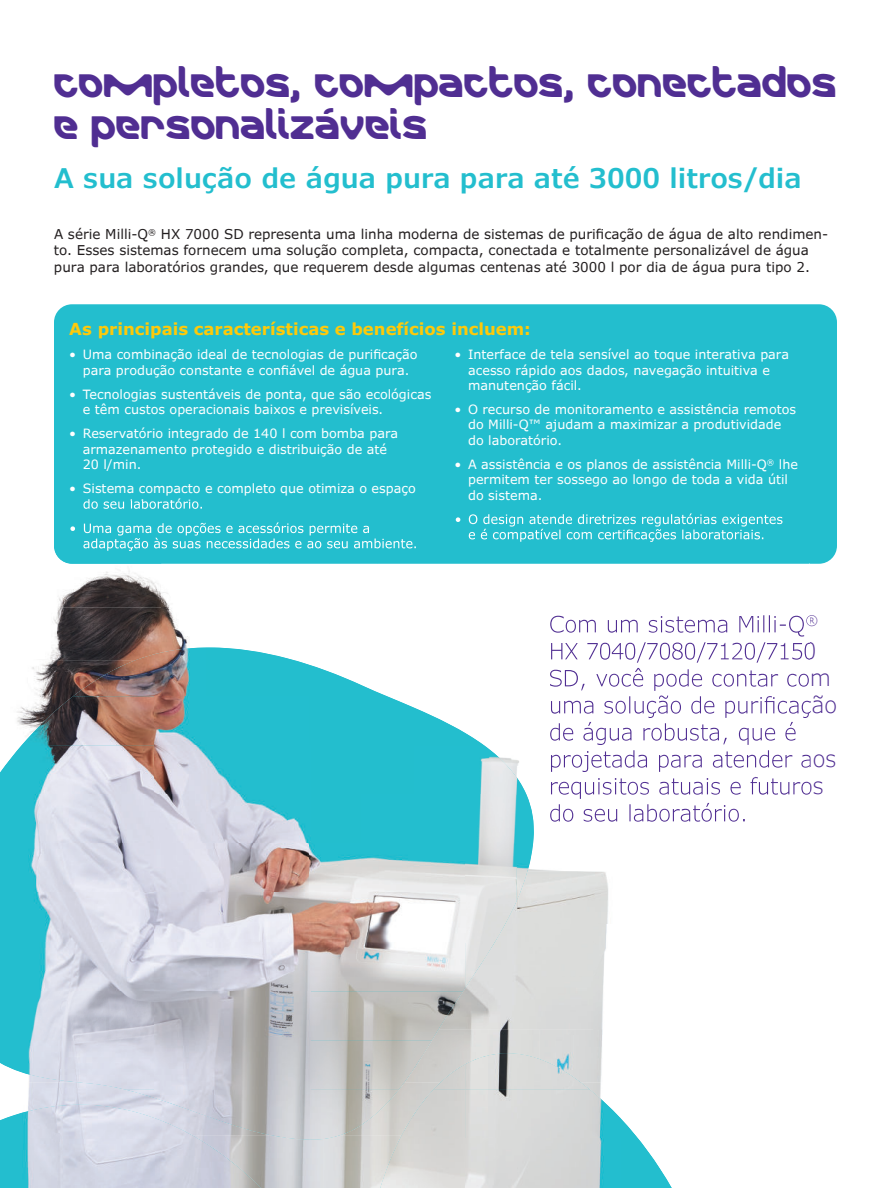
<style>
.page{position:relative;width:891px;height:1188px;background:#fff}
.page>*{position:absolute;margin:0;border:0;box-sizing:border-box;transform-origin:0 0}
.t1{font:33px/42px "Merck";color:#502e92}
.t2{font:600 27px "Verdana Pro";color:#23bece}
.t3{font:700 16.5px "Verdana Pro";color:#feca0a}
.t4{font:13.5px/16.2px "Verdana Pro";color:#231f20}
.t5{font:12.75px/15.3px "Verdana Pro";color:#fff}
</style>
<div class="page">
<div style="left:54px;top:304px;width:783px;height:260px;background:#23bece;border-radius:18px"></div>
<img style="left:50px;top:571px;width:112px;height:89px">
<img style="left:162px;top:607px;width:27px;height:40px">
<img style="left:17px;top:660px;width:56px;height:53px">
<img style="left:17px;top:717px;width:4px;height:8px">
<div style="left:517px;top:871px;width:91px;height:53px;background:#dcdddb"></div>
<img style="left:463px;top:977px;width:141px;height:53px">
<img style="left:463px;top:1030px;width:140px;height:52px">
<img style="left:590px;top:1082px;width:31px;height:36px">
<img style="left:73px;top:647px;width:289px;height:49px">
<img style="left:362px;top:685px;width:51px;height:110px">
<img style="left:21px;top:696px;width:289px;height:50px">
<div style="left:310px;top:696px;width:52px;height:148px;background:#23bece"></div>
<img style="left:413px;top:707px;width:72px;height:39px">
<img style="left:0;top:746px;width:310px;height:98px">
<img style="left:413px;top:746px;width:114px;height:49px">
<img style="left:362px;top:795px;width:155px;height:49px">
<img style="left:517px;top:795px;width:18px;height:106px">
<img style="left:0;top:844px;width:465px;height:148px">
<img style="left:465px;top:844px;width:52px;height:144px">
<img style="left:0;top:991px;width:463px;height:50px">
<img style="left:0;top:1041px;width:465px;height:49px">
<img style="left:465px;top:1053px;width:125px;height:37px">
<img style="left:0;top:1090px;width:620px;height:98px">
<img style="left:620px;top:1118px;width:52px;height:70px">
<img style="left:54px;top:518px;width:756px;height:46px">
<img style="left:170px;top:502px;width:32px;height:7px">
<img style="left:83px;top:502px;width:86px;height:7px">
<svg style="left:70px;top:526px;width:6px;height:7px"></svg>
<img style="left:84px;top:522px;width:286px;height:14px">
<img style="left:84px;top:523px;width:88px;height:13px">
<img style="left:83px;top:538px;width:333px;height:13px">
<img style="left:83px;top:539px;width:57px;height:12px">
<svg style="left:456px;top:517px;width:6px;height:7px"></svg>
<img style="left:548px;top:513px;width:235px;height:14px">
<img style="left:469px;top:514px;width:79px;height:13px">
<img style="left:558px;top:529px;width:205px;height:13px">
<img style="left:469px;top:529px;width:89px;height:13px">
<img style="left:556px;top:615px;width:248px;height:22px">
<img style="left:550px;top:616px;width:124px;height:17px">
<svg style="left:806px;top:615px;width:4px;height:11px"></svg>
<img style="left:695px;top:642px;width:115px;height:21px">
<img style="left:551px;top:642px;width:144px;height:21px">
<img style="left:679px;top:669px;width:130px;height:18px">
<img style="left:550px;top:668px;width:127px;height:23px">
<img style="left:656px;top:696px;width:154px;height:22px">
<img style="left:551px;top:696px;width:105px;height:22px">
<img style="left:664px;top:722px;width:132px;height:23px">
<img style="left:550px;top:722px;width:112px;height:23px">
<img style="left:634px;top:750px;width:176px;height:22px">
<img style="left:551px;top:750px;width:83px;height:22px">
<img style="left:659px;top:777px;width:151px;height:18px">
<img style="left:551px;top:778px;width:98px;height:21px">
<img style="left:659px;top:803px;width:86px;height:19px">
<img style="left:550px;top:804px;width:107px;height:18px">
<svg style="left:54px;top:1134px;width:5px;height:8px"></svg>
<h1 class="t1" style="left:54px;top:65px;width:785px">Completos, compactos, conectados e personalizáveis</h1>
<h2 class="t2" style="left:54px;top:166px;width:749px">A sua solução de água pura para até 3000 litros/dia</h2>
<p class="t4" style="left:54px;top:226px;width:776px">A série Milli-Q<sup>®</sup> HX 7000 SD representa uma linha moderna de sistemas de purificação de água de alto rendimen&shy;to. Esses sistemas fornecem uma solução completa, compacta, conectada e totalmente personalizável de água pura para laboratórios grandes, que requerem desde algumas centenas até 3000 l por dia de água pura tipo 2.</p>
<p class="t3" style="left:69px;top:321px;width:463px">As principais características e benefícios incluem:</p>
<p class="t5" style="left:69px;top:348px;width:350px;text-align:center">• Uma combinação ideal de tecnologias de purificação para produção constante e confiável de água pura.</p>
<p class="t5" style="left:83px;top:388px;width:350px;text-indent:-14px">• Tecnologias sustentáveis de ponta, que são ecológicas e têm custos operacionais baixos e previsíveis.</p>
<p class="t5" style="left:83px;top:427px;width:317px;text-indent:-14px">• Reservatório integrado de 140 l com bomba para armazenamento protegido e distribuição de até<br>20 l/min.</p>
<p class="t5" style="left:69px;top:482px;width:348px">• Sistema compacto e completo que otimiza o espaço</p>
<p class="t5" style="left:468px;top:348px;width:322px;text-indent:-14px">• Interface de tela sensível ao toque interativa para acesso rápido aos dados, navegação intuitiva e manutenção fácil.</p>
<p class="t5" style="left:468px;top:403px;width:330px;text-indent:-14px">• O recurso de monitoramento e assistência remotos do Milli-Q™ ajudam a maximizar a produtividade do laboratório.</p>
<p class="t5" style="left:468px;top:458px;width:331px;text-indent:-14px">• A assistência e os planos de assistência Milli-Q<sup>®</sup> lhe permitem ter sossego ao longo de toda a vida útil do sistema.</p>
</div>
